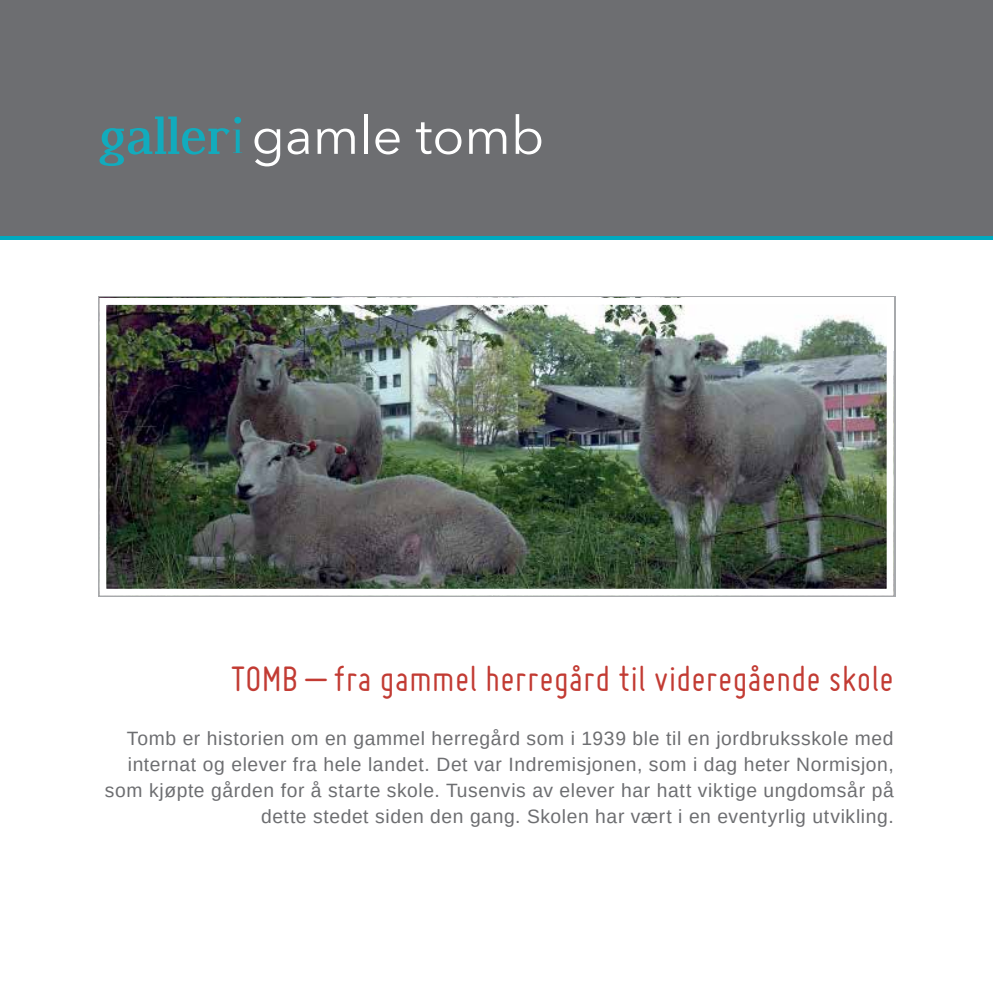
<style>
.page{position:relative;width:993px;height:993px;background:#fff}
.page>*{position:absolute;margin:0;border:0;box-sizing:border-box;transform-origin:0 0}
.t1{font:52.5px "Avenir Next";color:#fff}
.t2{font:38.5px "Miso";letter-spacing:.005em;color:#c23b33}
.t3{font:19.25px/26.2px "Arimo";letter-spacing:.03em;color:#6d6e71;text-align:right}
.s1{font-family:"Dustismo Roman";font-weight:700;color:#12abbd}
</style>
<div class="page">
<div style="left:0;top:0;width:992px;height:236px;background:#6d6e71"></div>
<hr style="left:0;top:236px;width:992px;height:4px;background:#00aabf">
<img style="left:107px;top:306px;width:778px;height:281px">
<div style="left:99px;top:298px;width:794px;height:297px;border:7px solid #fff"></div>
<h1 class="t1" style="left:99px;top:91px;width:446px"><span class="s1">galleri</span>gamle tomb</h1>
<h2 class="t2" style="left:230px;top:657px;width:664px">TOMB – fra gammel herregård til videregående skole</h2>
<p class="t3" style="left:105px;top:724px;width:790px">Tomb er historien om en gammel herregård som i 1939 ble til en jordbruksskole med internat og elever fra hele landet. Det var Indremisjonen, som i dag heter Normisjon, som kjøpte gården for å starte skole. Tusenvis av elever har hatt viktige ungdomsår på dette stedet siden den gang. Skolen har vært i en eventyrlig utvikling.</p>
</div>
